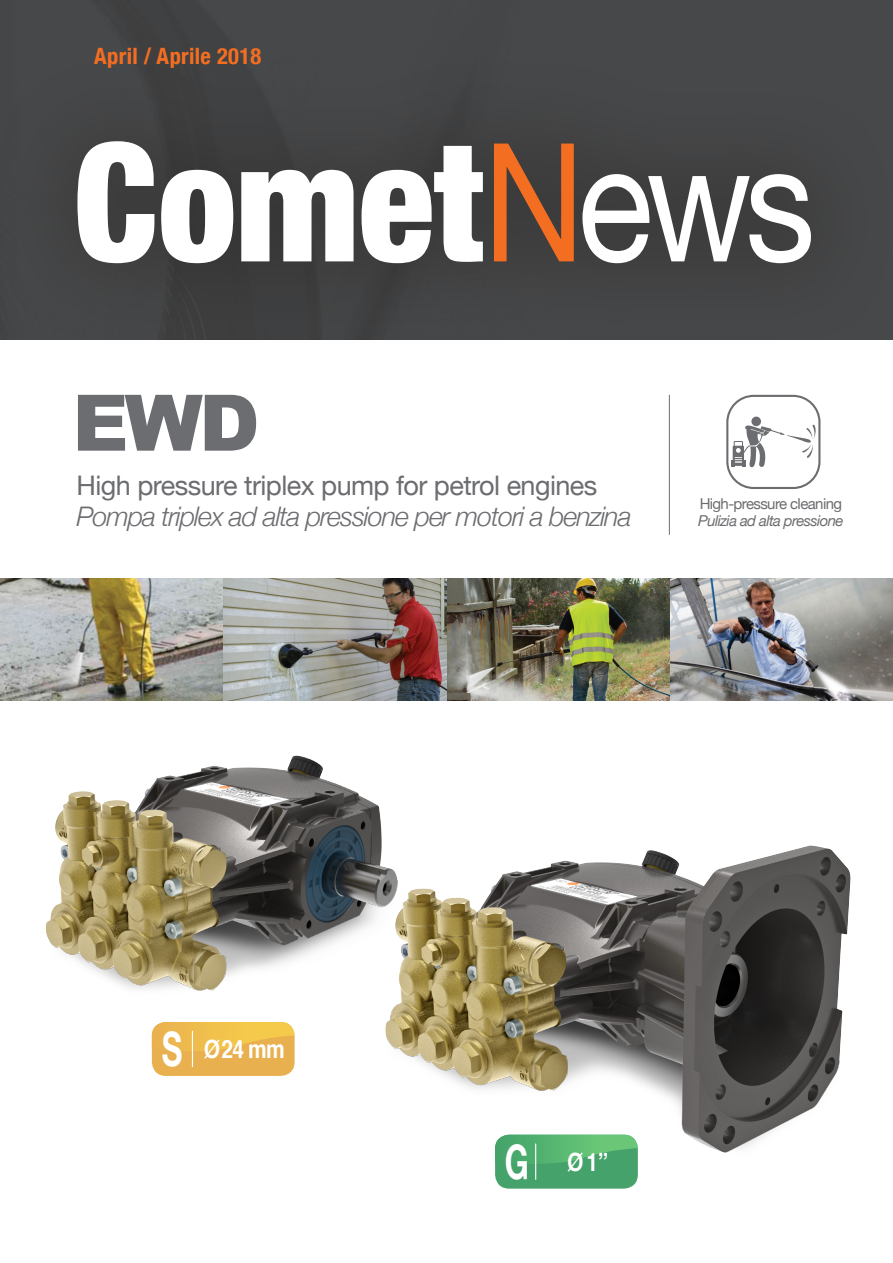
<style>
.page{position:relative;width:893px;height:1263px;background:#fff}
.page>*{position:absolute;margin:0;border:0;box-sizing:border-box;transform-origin:0 0}
.t1{font:900 condensed 165px "Helvetica Neue";color:#fff;scale:.95 1}
.t2{font:900 78px "Arial";color:#6c6d70}
.t3{font:italic 300 27px "Helvetica Neue";letter-spacing:-.04em;color:#6c6d70}
.t4{font:27px "Helvetica Neue";letter-spacing:-.02em;color:#6c6d70}
.t5{font:700 25.2px "Helvetica";color:#fff;scale:.83 1}
.t6{font:700 condensed 22.5px "Helvetica Neue";letter-spacing:.015em;color:#f36e21}
.t7{font:italic 15px "Helvetica Neue";letter-spacing:-.04em;color:#6c6d70}
.t8{font:15px "Helvetica Neue";letter-spacing:-.04em;color:#6c6d70}
.s1{font-weight:400;font-stretch:normal;color:#f36e21}
.s2{font-weight:400;font-stretch:normal}
.s3{font-family:"Helvetica Neue";font-size:47.55px}
</style>
<div class="page">
<img style="left:46px;top:755px;width:277px;height:236px">
<img style="left:315px;top:772px;width:536px;height:407px">
<div style="left:0;top:0;width:893px;height:51px;background:#474849"></div>
<div style="left:0;top:51px;width:893px;height:303px;background:#424344"></div>
<img style="left:670px;top:578px;width:223px;height:123px">
<img style="left:0;top:578px;width:223px;height:123px">
<img style="left:223px;top:578px;width:447px;height:123px">
<div style="left:726px;top:395px;width:94px;height:94px;border:2px solid #6c6d70;border-radius:26px"></div>
<div style="left:751px;top:417px;width:10px;height:9px;background:#6c6d70;border-radius:50%"></div>
<svg style="left:731px;top:425px;width:85px;height:43px"></svg>
<hr style="left:669px;top:395px;width:1px;height:140px;background:#6c6d70">
<div style="left:495px;top:1135px;width:143px;height:53px;background:#45a26a;border-radius:14px"></div>
<svg style="left:495px;top:1135px;width:143px;height:33px"></svg>
<hr style="left:535px;top:1144px;width:1px;height:35px;background:#fff">
<div style="left:152px;top:1022px;width:143px;height:54px;background:#e9b050;border-radius:14px"></div>
<svg style="left:152px;top:1022px;width:143px;height:34px"></svg>
<hr style="left:192px;top:1031px;width:1px;height:35px;background:#fff">
<p class="t6" style="left:94px;top:37px;width:169px">April / Aprile 2018</p>
<h1 class="t1" style="left:74px;top:67px;width:782px">Comet<span class="s1">N</span><span class="s2">ews</span></h1>
<h2 class="t2" style="left:72px;top:366px;width:189px">EWD</h2>
<p class="t4" style="left:77px;top:465px;width:522px">High pressure triplex pump for petrol engines</p>
<p class="t3" style="left:77px;top:495px;width:557px">Pompa triplex ad alta pressione per motori a benzina</p>
<p class="t8" style="left:700px;top:493px;width:144px">High-pressure cleaning</p>
<p class="t7" style="left:698px;top:510px;width:147px">Pulizia ad alta pressione</p>
<p class="t5" style="left:162px;top:1029px;width:150px"><span class="s3">S</span> Ø 24 mm</p>
<p class="t5" style="left:505px;top:1141px;width:126px"><span class="s3">G</span> Ø 1”</p>
</div>
